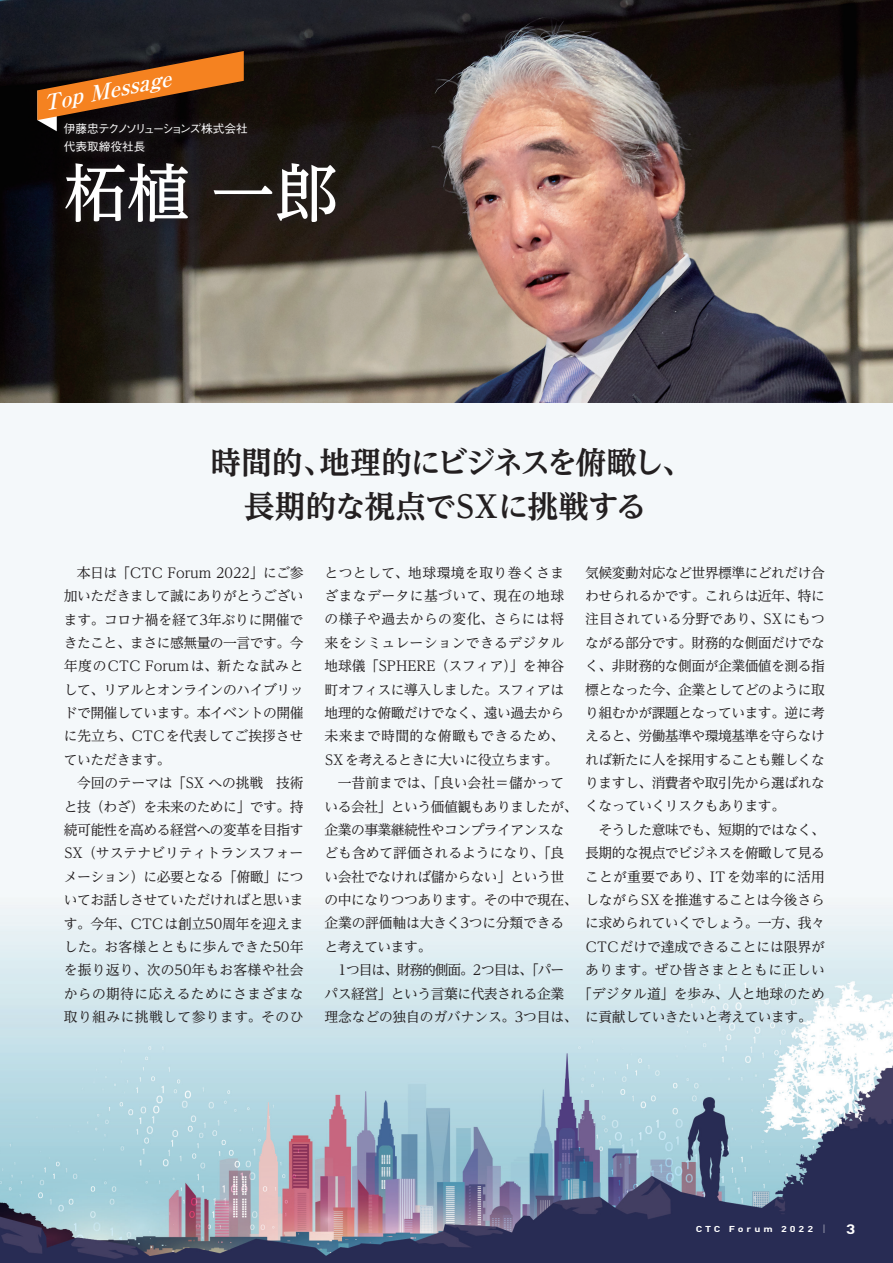
<style>
.page{position:relative;width:893px;height:1263px;background:#fff}
.page>*{position:absolute;margin:0;border:0;box-sizing:border-box;transform-origin:0 0}
.t1{font:500 63.3px "UD Reimin Pro";color:#fff}
.t2{font:700 30.9px/44.1px "UD Reimin Pro";letter-spacing:-.035em;color:#231f20;text-align:center}
.t3{font:italic 700 21.3px "Ryumin Pro";color:#fff}
.t4{font:13.8px/23.4px "UD Reimin Pro";letter-spacing:-.015em;color:#231f20}
.t5{font:13.8px "UD Reimin Pro";letter-spacing:-.04em;color:#231f20}
.t6{font:13.8px "UD Reimin Pro";letter-spacing:-.005em;color:#231f20}
.t7{font:13.8px "UD Reimin Pro";letter-spacing:.01em;color:#231f20}
.t8{font:13.8px "UD Reimin Pro";letter-spacing:-.01em;color:#231f20}
.t9{font:13.8px "UD Reimin Pro";color:#231f20}
.t10{font:13.8px "UD Reimin Pro";letter-spacing:.03em;color:#231f20}
.t11{font:500 11.7px/18px "Gothic BBB Pro";letter-spacing:-.005em;color:#fff}
.t12{font:700 8.55px "DIN";letter-spacing:.28em;color:#fff;scale:1.25 1}
.s1{font-family:"Gothic BBB Pro";font-weight:500}
.s2{font-size:13.65px}
</style>
<div class="page">
<img style="left:0;top:403px;width:893px;height:860px">
<img style="left:0;top:0;width:893px;height:403px">
<div style="left:57px;top:154px;width:288px;height:77px;background:#231f20;opacity:.8"></div>
<div style="left:55px;top:114px;width:201px;height:47px;background:#231f20;opacity:.8"></div>
<svg style="left:37px;top:51px;width:207px;height:80px;background:#683b18"></svg>
<h3 class="t3" style="left:39px;top:86px;width:132px;rotate:-11deg">Top Message</h3>
<p class="t11" style="left:64px;top:118px;width:186px">伊藤忠テクノソリューションズ株式会社代表取締役社長</p>
<h1 class="t1" style="left:64px;top:141px;width:276px">柘植 一郎</h1>
<h2 class="t2" style="left:210px;top:439px;width:484px">時間的、地理的にビジネスを俯瞰し、長期的な視点でSXに挑戦する</h2>
<p class="t4" style="left:64px;top:560px;width:241px">　本日は「CTC Forum 2022」にご参加いただきまして誠にありがとうございます。コロナ禍を経て3年ぶりに開催できたこと、まさに感無量の一言です。今年度のCTC Forumは、新たな試みとして、リアルとオンラインのハイブリッドで開催しています。本イベントの開催に先立ち、CTCを代表してご挨拶させていただきます。<br>　今回のテーマは「SX への挑戦　技術と技（わざ）を未来のために」です。持続可能性を高める経営への変革を目指す<br>SX（サステナビリティトランスフォーメーション）に必要となる「俯瞰」についてお話しさせていただければと思います。今年、CTCは創立50周年を迎えました。お客様とともに歩んできた50年を振り返り、次の50年もお客様や社会からの期待に応えるためにさまざまな取り組みに挑戦して参ります。そのひ</p>
<p class="t4" style="left:324px;top:560px;width:255px">とつとして、地球環境を取り巻くさまざまなデータに基づいて、現在の地球の様子や過去からの変化、さらには将来をシミュレーションできるデジタル地球儀「SPHERE（スフィア）」を神谷町オフィスに導入しました。スフィアは地理的な俯瞰だけでなく、遠い過去から未来まで時間的な俯瞰もできるため、<br>SXを考えるときに大いに役立ちます。<br>　一昔前までは、「良い会社＝儲かっている会社」という価値観もありましたが、企業の事業継続性やコンプライアンスなども含めて評価されるようになり、「良い会社でなければ儲からない」という世の中になりつつあります。その中で現在、企業の評価軸は大きく3つに分類できると考えています。<br>　1つ目は、財務的側面。2つ目は、「パーパス経営」という言葉に代表される企業理念などの独自のガバナンス。3つ目は、</p>
<p class="t5" style="left:585px;top:561px;width:241px">気候変動対応など世界標準にどれだけ合</p>
<p class="t5" style="left:585px;top:584px;width:241px">わせられるかです。これらは近年、特に</p>
<p class="t6" style="left:585px;top:608px;width:241px">注目されている分野であり、SXにもつ</p>
<p class="t5" style="left:585px;top:631px;width:241px">ながる部分です。財務的な側面だけでな</p>
<p class="t5" style="left:585px;top:655px;width:241px">く、非財務的な側面が企業価値を測る指</p>
<p class="t5" style="left:585px;top:678px;width:241px">標となった今、企業としてどのように取</p>
<p class="t5" style="left:585px;top:701px;width:241px">り組むかが課題となっています。逆に考</p>
<p class="t5" style="left:585px;top:725px;width:241px">えると、労働基準や環境基準を守らなけ</p>
<p class="t5" style="left:585px;top:748px;width:241px">れば新たに人を採用することも難しくな</p>
<p class="t5" style="left:585px;top:771px;width:241px">りますし、消費者や取引先から選ばれな</p>
<p class="t5" style="left:585px;top:795px;width:201px">くなっていくリスクもあります。</p>
<p class="t5" style="left:585px;top:818px;width:241px">　そうした意味でも、短期的ではなく、</p>
<p class="t5" style="left:585px;top:842px;width:241px">長期的な視点でビジネスを俯瞰して見る</p>
<p class="t7" style="left:585px;top:865px;width:241px">ことが重要であり、ITを効率的に活用</p>
<p class="t4" style="left:585px;top:888px;width:241px">しながらSXを推進することは今後さら</p>
<p class="t5" style="left:585px;top:912px;width:241px">に求められていくでしょう。一方、我々</p>
<p class="t8" style="left:586px;top:935px;width:240px">CTCだけで達成できることには限界が</p>
<p class="t10" style="left:585px;top:959px;width:241px">あります。ぜひ皆さまとともに正しい</p>
<p class="t9" style="left:578px;top:982px;width:248px">「デジタル道」を歩み、人と地球のため</p>
<p class="t5" style="left:585px;top:1005px;width:228px">に貢献していきたいと考えています。</p>
<p class="t12" style="left:696px;top:1223px;width:129px">CTC Forum 2022 <span class="s1">│</span> <span class="s2">3</span></p>
</div>
